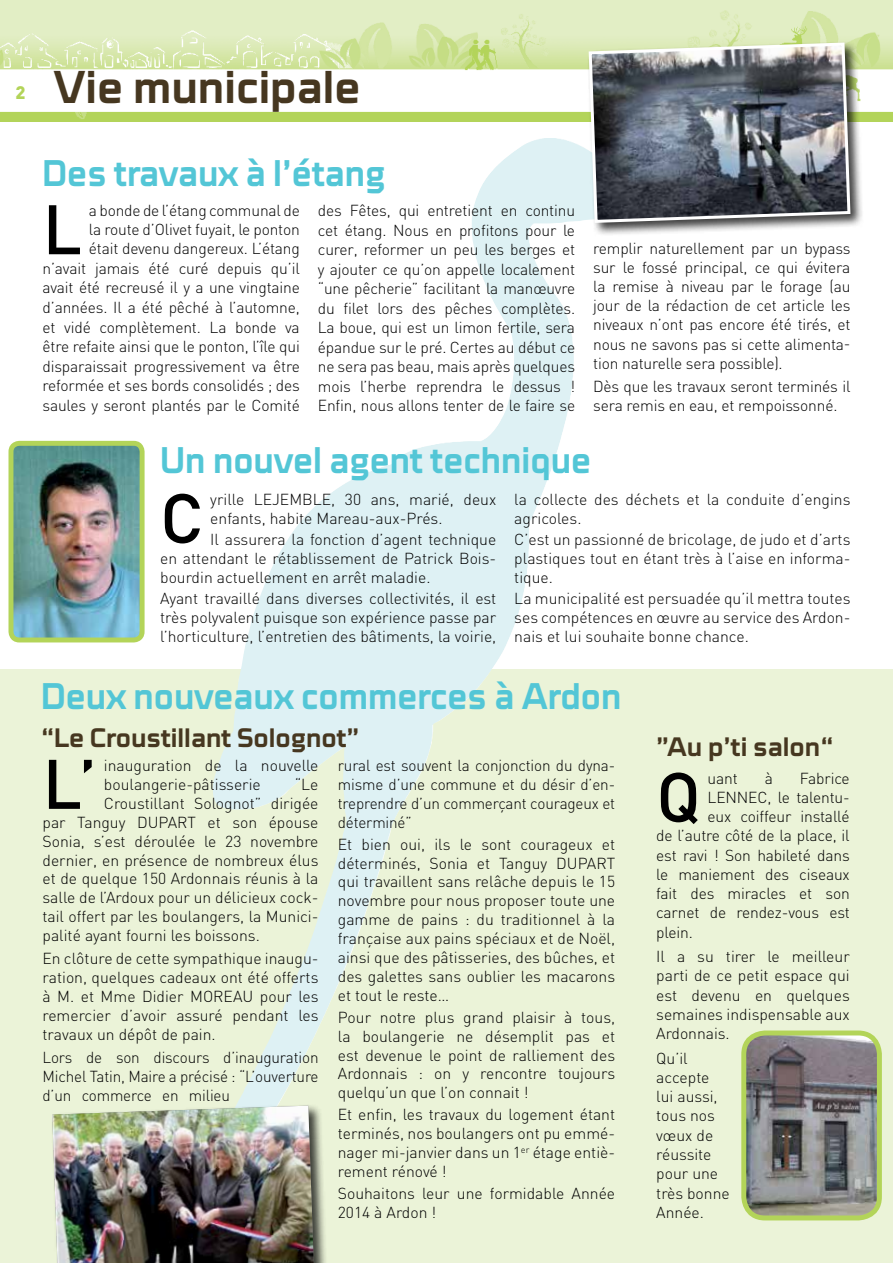
<style>
.page{position:relative;width:893px;height:1263px;background:#fff}
.page>*{position:absolute;margin:0;border:0;box-sizing:border-box;transform-origin:0 0}
.t1{font:500 68.85px "DIN";color:#000}
.t2{font:700 46.5px "Cube";color:#463720}
.t3{font:700 37.5px "Cube";color:#53c6d6;scale:.95 1}
.t4{font:700 27px "Cube";color:#463720}
.t5{font:900 18px "DIN";color:#b3d459}
.t6{font:300 15.75px/18.9px "DIN";letter-spacing:-.01em;color:#000;text-align:justify}
</style>
<div class="page">
<div style="left:0;top:669px;width:893px;height:594px;background:#ebf3d8"></div>
<img style="left:131px;top:138px;width:456px;height:966px">
<img style="left:0;top:0;width:893px;height:122px">
<div style="left:51px;top:1104px;width:278px;height:159px;background:#000;opacity:.75"></div>
<img style="left:52px;top:1106px;width:262px;height:157px">
<div style="left:587px;top:41px;width:277px;height:196px;background:#000;opacity:.75"></div>
<svg style="left:587px;top:41px;width:265px;height:183px"></svg>
<img style="left:747px;top:1036px;width:132px;height:181px">
<div style="left:741px;top:1030px;width:141px;height:190px;border:5px solid #b3d459;border-radius:21px"></div>
<img style="left:15px;top:447px;width:124px;height:189px">
<div style="left:9px;top:441px;width:136px;height:201px;border:5px solid #b3d459;border-radius:8px"></div>
<p class="t5" style="left:16px;top:80px;width:12px">2</p>
<h2 class="t2" style="left:53px;top:60px;width:309px">Vie municipale</h2>
<h3 class="t3" style="left:43px;top:151px;width:363px">Des travaux à l’étang</h3>
<p class="t6" style="left:43px;top:201px;width:259px;line-height:19.5px;text-align:right">a bonde de l’étang communal de<br>la route d’Olivet fuyait, le ponton<br>était devenu dangereux. L’étang n’avait jamais été curé depuis qu’il avait été recreusé il y a une vingtaine d’années. Il a été pêché à l’automne, et vidé complètement. La bonde va être refaite ainsi que le ponton, l’île qui disparaissait progressivement va être reformée et ses bords consolidés ; des saules y seront plantés par le Comité</p>
<p class="t6" style="left:318px;top:201px;width:259px;line-height:19.5px">des Fêtes, qui entretient en continu cet étang. Nous en profitons pour le curer, reformer un peu les berges et y ajouter ce qu’on appelle localement “une pêcherie” facilitant la manœuvre du filet lors des pêches complètes.<br>La boue, qui est un limon fertile, sera épandue sur le pré. Certes au début ce ne sera pas beau, mais après quelques mois l’herbe reprendra le dessus !<br>Enfin, nous allons tenter de le faire se</p>
<h1 class="t1" style="left:43px;top:185px;width:41px">L</h1>
<p class="t6" style="left:593px;top:239px;width:259px">remplir naturellement par un bypass sur le fossé principal, ce qui évitera la remise à niveau par le forage (au jour de la rédaction de cet article les niveaux n’ont pas encore été tirés, et nous ne savons pas si cette alimenta&shy;tion naturelle sera possible).</p>
<p class="t6" style="left:593px;top:377px;width:259px">Dès que les travaux seront terminés il sera remis en eau, et rempoissonné.</p>
<h3 class="t3" style="left:160px;top:438px;width:455px">Un nouvel agent technique</h3>
<h1 class="t1" style="left:160px;top:474px;width:45px">C</h1>
<p class="t6" style="left:210px;top:490px;width:288px">yrille LEJEMBLE, 30 ans, marié, deux enfants, habite Mareau-aux-Prés.</p>
<p class="t6" style="left:160px;top:530px;width:338px;text-indent:50px">Il assurera la fonction d’agent technique en attendant le rétablissement de Patrick Bois&shy;bourdin actuellement en arrêt maladie.</p>
<p class="t6" style="left:160px;top:589px;width:338px">Ayant travaillé dans diverses collectivités, il est très polyvalent puisque son expérience passe par l’horticulture, l’entretien des bâtiments, la voirie,</p>
<p class="t6" style="left:514px;top:490px;width:338px">la collecte des déchets et la conduite d’engins agricoles.</p>
<p class="t6" style="left:514px;top:530px;width:338px">C’est un passionné de bricolage, de judo et d’arts plastiques tout en étant très à l’aise en informa&shy;tique.</p>
<p class="t6" style="left:514px;top:589px;width:338px">La municipalité est persuadée qu’il mettra toutes ses compétences en œuvre au service des Ardon&shy;nais et lui souhaite bonne chance.</p>
<h3 class="t3" style="left:41px;top:674px;width:612px">Deux nouveaux commerces à Ardon</h3>
<h3 class="t4" style="left:41px;top:722px;width:320px">“Le Croustillant Solognot”</h3>
<h1 class="t1" style="left:43px;top:740px;width:56px">L’</h1>
<p class="t6" style="left:104px;top:756px;width:216px">inauguration de la nouvelle boulangerie-pâtisserie</p>
<p class="t6" style="left:295px;top:775px;width:25px">“Le</p>
<p class="t6" style="left:104px;top:793px;width:216px">Croustillant Solognot” dirigée</p>
<p class="t6" style="left:43px;top:812px;width:278px">par Tanguy DUPART et son épouse</p>
<p class="t6" style="left:43px;top:831px;width:277px">Sonia, s’est déroulée le 23 novembre</p>
<p class="t6" style="left:43px;top:850px;width:278px">dernier, en présence de nombreux élus</p>
<p class="t6" style="left:43px;top:869px;width:278px">et de quelque 150 Ardonnais réunis à la</p>
<p class="t6" style="left:43px;top:888px;width:278px">salle de l’Ardoux pour un délicieux cock-</p>
<p class="t6" style="left:43px;top:907px;width:278px">tail offert par les boulangers, la Munici-</p>
<p class="t6" style="left:43px;top:926px;width:219px">palité ayant fourni les boissons.</p>
<p class="t6" style="left:43px;top:949px;width:278px">En clôture de cette sympathique inaugu&shy;ration, quelques cadeaux ont été offerts à M. et Mme Didier MOREAU pour les remercier d’avoir assuré pendant les travaux un dépôt de pain.</p>
<p class="t6" style="left:43px;top:1048px;width:278px">Lors de son discours d’inauguration Michel Tatin, Maire a précisé : “L’ouverture d’un commerce en milieu</p>
<p class="t6" style="left:338px;top:756px;width:279px">rural est souvent la conjonction du dyna&shy;misme d’une commune et du désir d’en&shy;treprendre d’un commerçant courageux et déterminé”</p>
<p class="t6" style="left:338px;top:834px;width:279px">Et bien oui, ils le sont courageux et déterminés, Sonia et Tanguy DUPART qui travaillent sans relâche depuis le 15 novembre pour nous proposer toute une gamme de pains : du traditionnel à la française aux pains spéciaux et de Noël, ainsi que des pâtisseries, des bûches, et des galettes sans oublier les macarons et tout le reste…</p>
<p class="t6" style="left:338px;top:1007px;width:279px">Pour notre plus grand plaisir à tous, la boulangerie ne désemplit pas et est devenue le point de ralliement des Ardonnais : on y rencontre toujours quelqu’un que l’on connait !</p>
<p class="t6" style="left:338px;top:1105px;width:279px">Et enfin, les travaux du logement étant terminés, nos boulangers ont pu emmé&shy;nager mi-janvier dans un 1<sup>er</sup> étage entiè&shy;rement rénové !</p>
<p class="t6" style="left:338px;top:1183px;width:279px">Souhaitons leur une formidable Année<br>2014 à Ardon !</p>
<h3 class="t4" style="left:656px;top:731px;width:179px">”Au p’ti salon“</h3>
<h1 class="t1" style="left:656px;top:753px;width:46px">Q</h1>
<p class="t6" style="left:708px;top:769px;width:32px">uant</p>
<p class="t6" style="left:765px;top:769px;width:10px">à</p>
<p class="t6" style="left:800px;top:769px;width:51px">Fabrice</p>
<p class="t6" style="left:708px;top:788px;width:144px">LENNEC, le talentu-</p>
<p class="t6" style="left:708px;top:807px;width:144px">eux coiffeur installé</p>
<p class="t6" style="left:656px;top:826px;width:195px">de l’autre côté de la place, il</p>
<p class="t6" style="left:656px;top:845px;width:195px">est ravi ! Son habileté dans</p>
<p class="t6" style="left:656px;top:864px;width:195px">le maniement des ciseaux</p>
<p class="t6" style="left:656px;top:884px;width:195px">fait des miracles et son</p>
<p class="t6" style="left:656px;top:903px;width:195px">carnet de rendez-vous est</p>
<p class="t6" style="left:656px;top:922px;width:38px">plein.</p>
<p class="t6" style="left:656px;top:946px;width:195px;line-height:19.4px">Il a su tirer le meilleur parti de ce petit espace qui est devenu en quelques semaines indispensable aux Ardonnais.</p>
<p class="t6" style="left:656px;top:1048px;width:75px;line-height:19.4px;text-align:left">Qu’il accepte lui aussi, tous nos vœux de réussite pour une très bonne<br>Année.</p>
</div>
